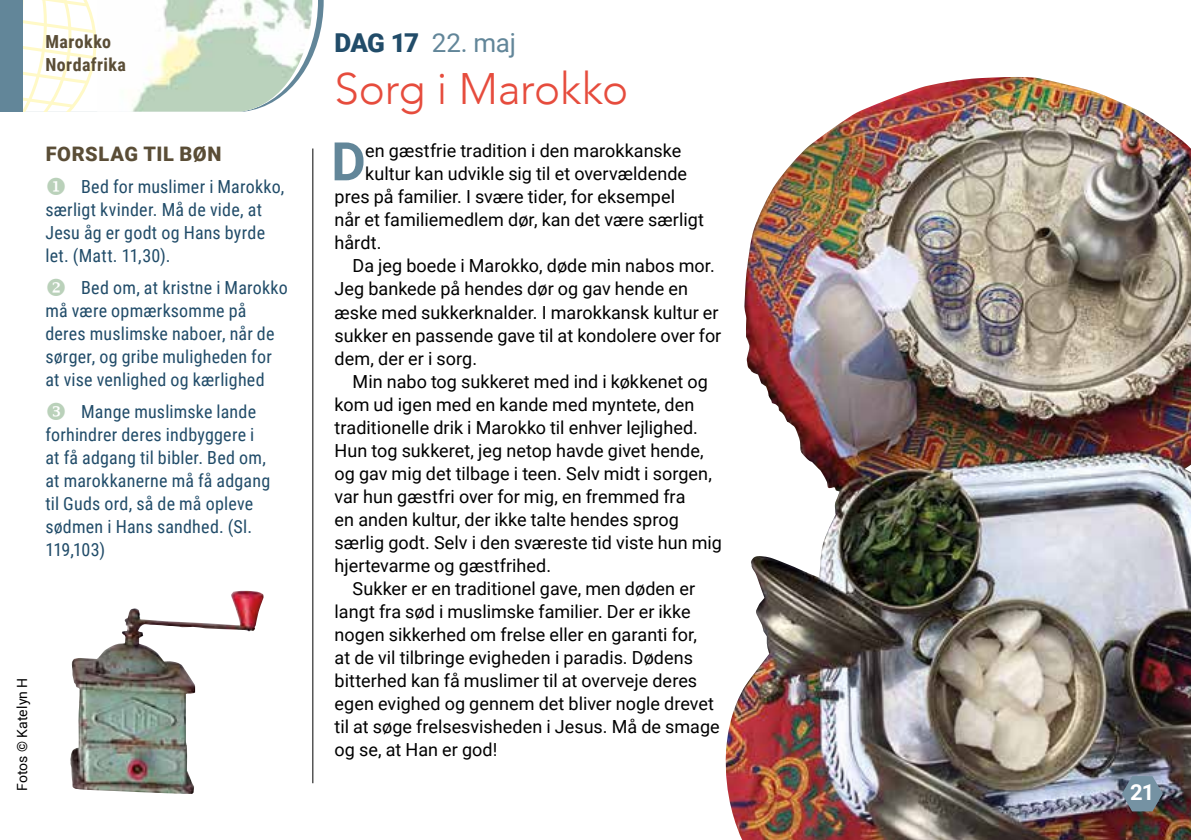
<style>
.page{position:relative;width:1191px;height:840px;background:#fff}
.page>*{position:absolute;margin:0;border:0;box-sizing:border-box;transform-origin:0 0}
.t1{font:700 53.2px "Roboto";color:#628699}
.t2{font:300 44px "Avenir";letter-spacing:-.005em;color:#e64c3d}
.t3{font:26px "Roboto";color:#628699}
.t4{font:700 22px "Roboto";color:#fff}
.t5{font:900 20px "Roboto";letter-spacing:.035em;color:#5a4d36}
.t6{font:18px "Roboto";color:#000}
.t7{font:18px/23px "Roboto Condensed";letter-spacing:.01em;color:#214c69}
.t8{font:700 18px/23px "Roboto Condensed";letter-spacing:.025em;color:#5a4d36}
.t9{font:14px "Roboto";letter-spacing:.01em;color:#000}
.s1{font-weight:900;color:#214c69}
</style>
<div class="page">
<img style="left:725px;top:77px;width:466px;height:762px">
<svg style="left:1122px;top:775px;width:40px;height:36px"></svg>
<hr style="left:312px;top:148px;width:1px;height:634px;background:#000">
<img style="left:70px;top:590px;width:194px;height:203px">
<svg style="left:23px;top:0;width:301px;height:111px"></svg>
<div style="left:0;top:0;width:23px;height:111px;background:#628699"></div>
<p class="t8" style="left:45px;top:29px;width:82px">Marokko<br>Nordafrika</p>
<p class="t5" style="left:46px;top:139px;width:177px">FORSLAG TIL BØN</p>
<p class="t7" style="left:45px;top:174px;width:240px;text-indent:36px">Bed for muslimer i Marokko, særligt kvinder. Må de vide, at<br>Jesu åg er godt og Hans byrde let. (Matt. 11,30).</p>
<p class="t7" style="left:45px;top:275px;width:244px;text-indent:36px">Bed om, at kristne i Marokko må være opmærksomme på deres muslimske naboer, når de sørger, og gribe muligheden for at vise venlighed og kærlighed</p>
<p class="t7" style="left:45px;top:399px;width:226px;text-indent:36px">Mange muslimske lande forhindrer deres indbyggere i at få adgang til bibler. Bed om, at marokkanerne må få adgang til Guds ord, så de må opleve sødmen i Hans sandhed. (Sl.<br>119,103)</p>
<p class="t9" style="left:13px;top:790px;width:115px;rotate:-90deg">Fotos © Katelyn H</p>
<h3 class="t3" style="left:334px;top:24px;width:183px"><span class="s1">DAG 17</span> 22. maj</h3>
<h2 class="t2" style="left:334px;top:62px;width:295px">Sorg i Marokko</h2>
<h1 class="t1" style="left:331px;top:124px;width:36px">D</h1>
<p class="t6" style="left:365px;top:138px;width:317px">en gæstfrie tradition i den marokkanske</p>
<p class="t6" style="left:365px;top:161px;width:323px">kultur kan udvikle sig til et overvældende</p>
<p class="t6" style="left:334px;top:184px;width:342px">pres på familier. I svære tider, for eksempel</p>
<p class="t6" style="left:334px;top:207px;width:371px">når et familiemedlem dør, kan det være særligt</p>
<p class="t6" style="left:334px;top:230px;width:48px">hårdt.</p>
<p class="t6" style="left:352px;top:253px;width:364px">Da jeg boede i Marokko, døde min nabos mor.</p>
<p class="t6" style="left:334px;top:276px;width:355px">Jeg bankede på hendes dør og gav hende en</p>
<p class="t6" style="left:334px;top:299px;width:385px">æske med sukkerknalder. I marokkansk kultur er</p>
<p class="t6" style="left:334px;top:322px;width:388px">sukker en passende gave til at kondolere over for</p>
<p class="t6" style="left:334px;top:345px;width:144px">dem, der er i sorg.</p>
<p class="t6" style="left:352px;top:368px;width:357px">Min nabo tog sukkeret med ind i køkkenet og</p>
<p class="t6" style="left:334px;top:391px;width:361px">kom ud igen med en kande med myntete, den</p>
<p class="t6" style="left:334px;top:414px;width:365px">traditionelle drik i Marokko til enhver lejlighed.</p>
<p class="t6" style="left:334px;top:437px;width:370px">Hun tog sukkeret, jeg netop havde givet hende,</p>
<p class="t6" style="left:334px;top:460px;width:379px">og gav mig det tilbage i teen. Selv midt i sorgen,</p>
<p class="t6" style="left:334px;top:483px;width:352px">var hun gæstfri over for mig, en fremmed fra</p>
<p class="t6" style="left:334px;top:506px;width:346px">en anden kultur, der ikke talte hendes sprog</p>
<p class="t6" style="left:334px;top:529px;width:389px">særlig godt. Selv i den sværeste tid viste hun mig</p>
<p class="t6" style="left:334px;top:552px;width:218px">hjertevarme og gæstfrihed.</p>
<p class="t6" style="left:352px;top:575px;width:344px">Sukker er en traditionel gave, men døden er</p>
<p class="t6" style="left:334px;top:598px;width:357px">langt fra sød i muslimske familier. Der er ikke</p>
<p class="t6" style="left:334px;top:621px;width:364px">nogen sikkerhed om frelse eller en garanti for,</p>
<p class="t6" style="left:334px;top:644px;width:360px">at de vil tilbringe evigheden i paradis. Dødens</p>
<p class="t6" style="left:334px;top:667px;width:364px">bitterhed kan få muslimer til at overveje deres</p>
<p class="t6" style="left:334px;top:690px;width:381px">egen evighed og gennem det bliver nogle drevet</p>
<p class="t6" style="left:334px;top:713px;width:387px">til at søge frelsesvisheden i Jesus. Må de smage</p>
<p class="t6" style="left:334px;top:736px;width:164px">og se, at Han er god!</p>
<p class="t4" style="left:1130px;top:776px;width:26px">21</p>
</div>
